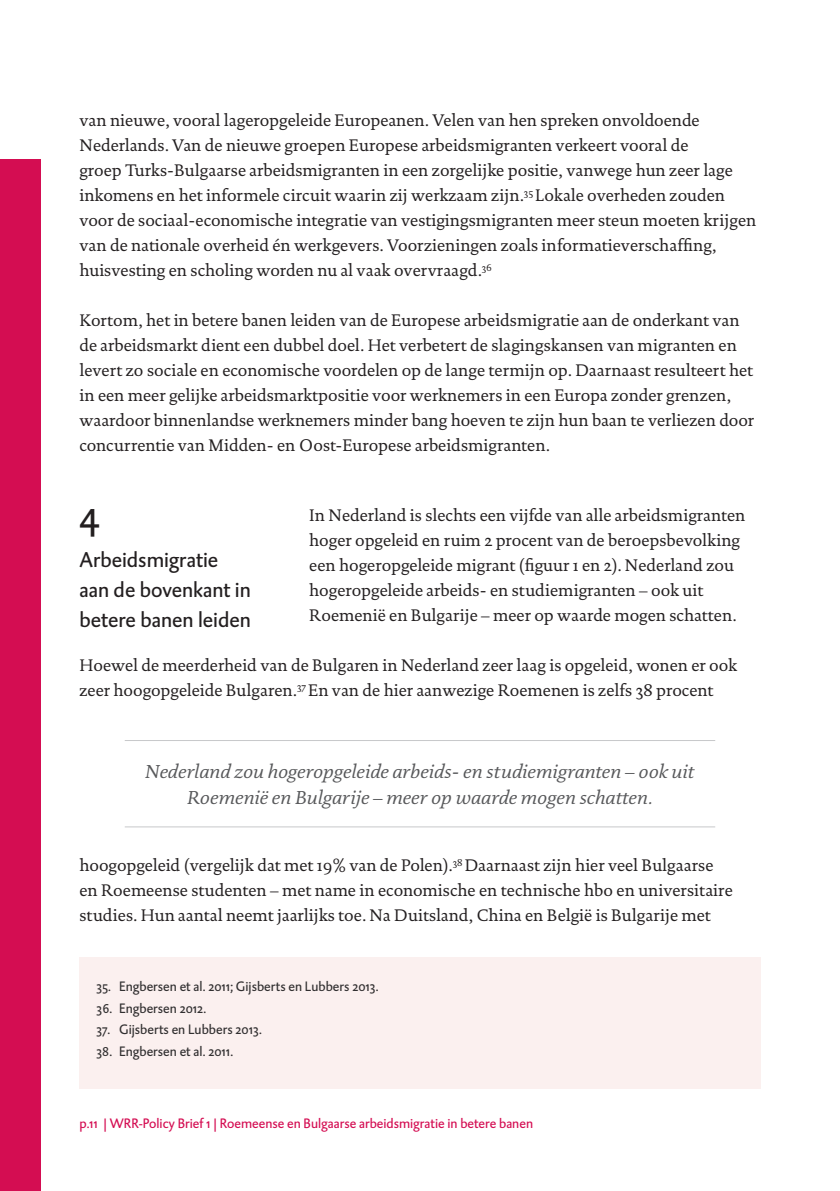
<style>
.page{position:relative;width:840px;height:1191px;background:#fff}
.page>*{position:absolute;margin:0;border:0;box-sizing:border-box;transform-origin:0 0}
.Titel_Nummer{font:42px "DTL Caspari ST";color:#231f20}
.Titel{font:22px/30px "DTL Caspari ST";color:#231f20}
.t1{font:italic 19px/26px "DTL Documenta ST";color:#57585a;text-align:center}
.BROOD{font:17px/25px "DTL Documenta ST";color:#231f20}
.footnotes{font:14px "DTL Caspari ST";color:#312f30}
.t2{font:14px "DTL Caspari ST";color:#d40d52}
</style>
<div class="page">
<div style="left:0;top:159px;width:40px;height:1032px;background:#d40d52"></div>
<hr style="left:125px;top:740px;width:589px;height:1px;background:#c7c8ca">
<hr style="left:125px;top:826px;width:589px;height:1px;background:#c7c8ca">
<div style="left:79px;top:957px;width:681px;height:132px;background:#fbf0ef"></div>
<p class="BROOD" style="left:79px;top:108px;width:678px">van nieuwe, vooral lageropgeleide Europeanen. Velen van hen spreken onvoldoende Nederlands. Van de nieuwe groepen Europese arbeidsmigranten verkeert vooral de<br>groep Turks-Bulgaarse arbeidsmigranten in een zorgelijke positie, vanwege hun zeer lage inkomens en het informele circuit waarin zij werkzaam zijn.<sup>35</sup> Lokale overheden zouden voor de sociaal-economische integratie van vestigingsmigranten meer steun moeten krijgen van de nationale overheid én werkgevers. Voorzieningen zoals informatieverschaffing, huisvesting en scholing worden nu al vaak overvraagd.<sup>36</sup></p>
<p class="BROOD" style="left:79px;top:308px;width:676px">Kortom, het in betere banen leiden van de Europese arbeidsmigratie aan de onderkant van de arbeidsmarkt dient een dubbel doel. Het verbetert de slagingskansen van migranten en levert zo sociale en economische voordelen op de lange termijn op. Daarnaast resulteert het in een meer gelijke arbeidsmarktpositie voor werknemers in een Europa zonder grenzen, waardoor binnenlandse werknemers minder bang hoeven te zijn hun baan te verliezen door concurrentie van Midden- en Oost-Europese arbeidsmigranten.</p>
<p class="BROOD" style="left:309px;top:503px;width:437px">In Nederland is slechts een vijfde van alle arbeidsmigranten hoger opgeleid en ruim 2 procent van de beroepsbevolking een hogeropgeleide migrant (figuur 1 en 2). Nederland zou hogeropgeleide arbeids- en studiemigranten – ook uit Roemenië en Bulgarije – meer op waarde mogen schatten.</p>
<p class="BROOD" style="left:79px;top:653px;width:659px">Hoewel de meerderheid van de Bulgaren in Nederland zeer laag is opgeleid, wonen er ook zeer hoogopgeleide Bulgaren.<sup>37</sup> En van de hier aanwezige Roemenen is zelfs 38 procent</p>
<p class="Titel_Nummer" style="left:79px;top:488px;width:23px">4</p>
<p class="Titel" style="left:79px;top:544px;width:173px">Arbeidsmigratie aan de bovenkant in betere banen leiden</p>
<p class="t1" style="left:145px;top:758px;width:550px">Nederland zou hogeropgeleide arbeids- en studiemigranten – ook uit<br>Roemenië en Bulgarije – meer op waarde mogen schatten.</p>
<p class="BROOD" style="left:79px;top:853px;width:654px">hoogopgeleid (vergelijk dat met 19% van de Polen).<sup>38</sup> Daarnaast zijn hier veel Bulgaarse en Roemeense studenten – met name in economische en technische hbo en universitaire studies. Hun aantal neemt jaarlijks toe. Na Duitsland, China en België is Bulgarije met</p>
<p class="footnotes" style="left:96px;top:977px;width:283px">35. Engbersen et al. 2011; Gijsberts en Lubbers 2013.</p>
<p class="footnotes" style="left:96px;top:999px;width:111px">36. Engbersen 2012.</p>
<p class="footnotes" style="left:96px;top:1020px;width:167px">37. Gijsberts en Lubbers 2013.</p>
<p class="footnotes" style="left:96px;top:1042px;width:138px">38. Engbersen et al. 2011.</p>
<p class="t2" style="left:79px;top:1114px;width:455px">p.11 | WRR-Policy Brief 1 | Roemeense en Bulgaarse arbeidsmigratie in betere banen</p>
</div>
